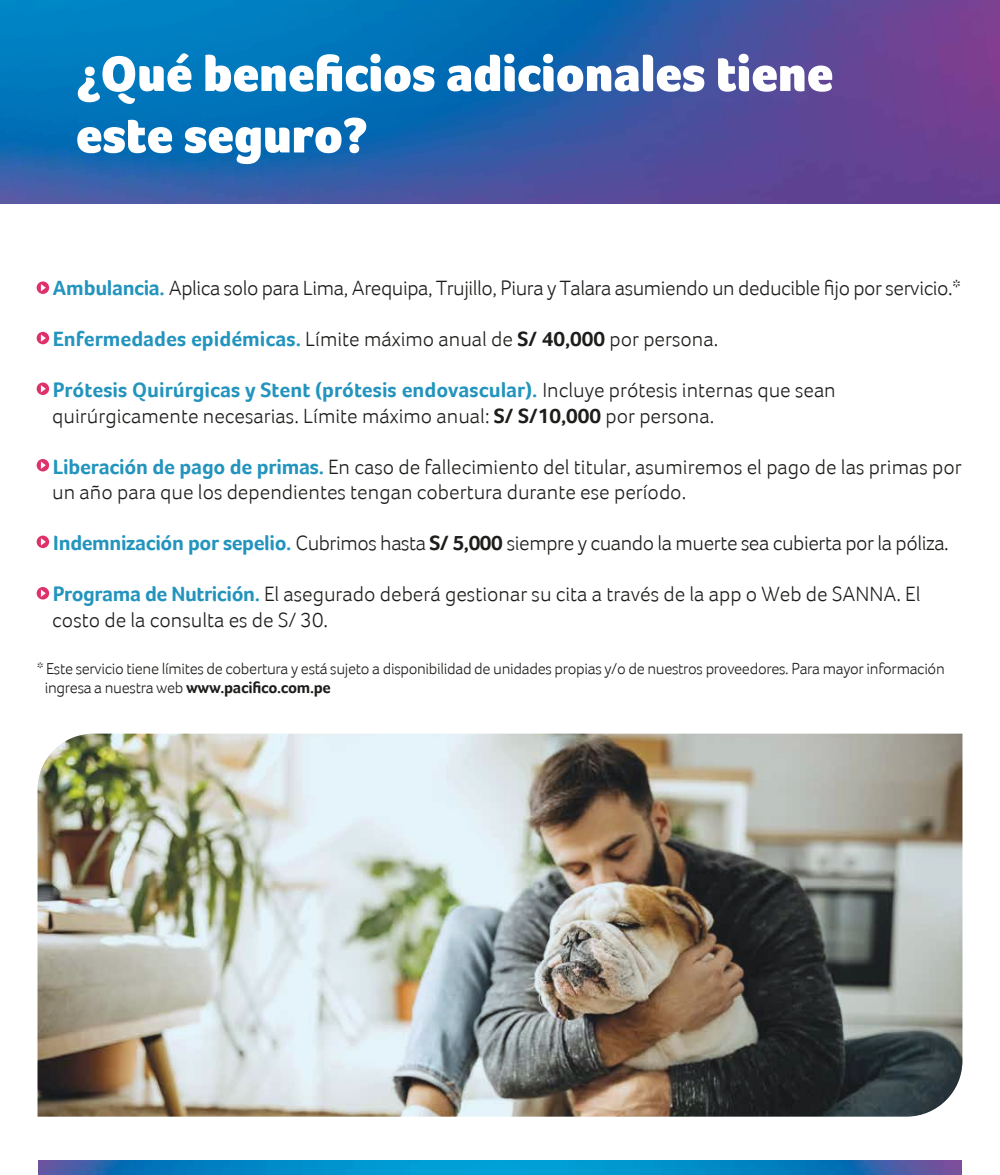
<style>
.page{position:relative;width:1000px;height:1175px;background:#fff}
.page>*{position:absolute;margin:0;border:0;box-sizing:border-box;transform-origin:0 0}
.t1{font:900 51.25px/61.5px "Foco";letter-spacing:.005em;color:#fff}
.t2{font:300 21.25px/25.5px "Foco";color:#1d1d1b}
.t3{font:300 21.25px "Foco";letter-spacing:-.02em;color:#1d1d1b}
.t4{font:300 16.25px/18.8px "Foco";letter-spacing:-.02em;color:#1d1d1b}
.s1{font-weight:700;color:#2394bd}
.s2{font-weight:700}
</style>
<div class="page">
<img style="left:38px;top:734px;width:924px;height:383px">
<img style="left:39px;top:1161px;width:922px;height:14px">
<svg style="left:37px;top:281px;width:12px;height:13px"></svg>
<svg style="left:41px;top:284px;width:5px;height:7px"></svg>
<div style="left:37px;top:332px;width:12px;height:12px;background:#de316a;border-radius:50%"></div>
<svg style="left:41px;top:334px;width:5px;height:8px"></svg>
<svg style="left:37px;top:383px;width:12px;height:12px"></svg>
<svg style="left:41px;top:385px;width:5px;height:7px"></svg>
<svg style="left:37px;top:459px;width:12px;height:12px"></svg>
<svg style="left:41px;top:462px;width:5px;height:7px"></svg>
<div style="left:37px;top:536px;width:12px;height:12px;background:#de316a;border-radius:50%"></div>
<svg style="left:41px;top:538px;width:5px;height:7px"></svg>
<svg style="left:37px;top:587px;width:12px;height:13px"></svg>
<svg style="left:41px;top:590px;width:5px;height:7px"></svg>
<img style="left:1px;top:0;width:999px;height:204px">
<h1 class="t1" style="left:76px;top:43px;width:759px">¿Qué beneficios adicionales tiene este seguro?</h1>
<p class="t3" style="left:37px;top:276px;width:925px">• <span class="s1">Ambulancia.</span> Aplica solo para Lima, Arequipa, Trujillo, Piura y Talara asumiendo un deducible fijo por servicio.*</p>
<p class="t2" style="left:37px;top:326px;width:683px">• <span class="s1">Enfermedades epidémicas.</span> Límite máximo anual de <span class="s2">S/ 40,000</span> por persona.</p>
<p class="t2" style="left:52px;top:377px;width:785px;text-indent:-15px">• <span class="s1">Prótesis Quirúrgicas y Stent (prótesis endovascular).</span> Incluye prótesis internas que sean quirúrgicamente necesarias. Límite máximo anual: <span class="s2">S/ S/10,000</span> por persona.</p>
<p class="t2" style="left:52px;top:453px;width:911px;text-indent:-15px">• <span class="s1">Liberación de pago de primas.</span> En caso de fallecimiento del titular, asumiremos el pago de las primas por un año para que los dependientes tengan cobertura durante ese período.</p>
<p class="t3" style="left:37px;top:531px;width:913px">• <span class="s1">Indemnización por sepelio.</span> Cubrimos hasta <span class="s2">S/ 5,000</span> siempre y cuando la muerte sea cubierta por la póliza.</p>
<p class="t2" style="left:52px;top:581px;width:870px;text-indent:-15px">• <span class="s1">Programa de Nutrición.</span> El asegurado deberá gestionar su cita a través de la app o Web de SANNA. El costo de la consulta es de S/ 30.</p>
<p class="t4" style="left:45px;top:659px;width:902px;text-indent:-8px">* Este servicio tiene límites de cobertura y está sujeto a disponibilidad de unidades propias y/o de nuestros proveedores. Para mayor información ingresa a nuestra web <span class="s2">www.pacifico.com.pe</span></p>
</div>
